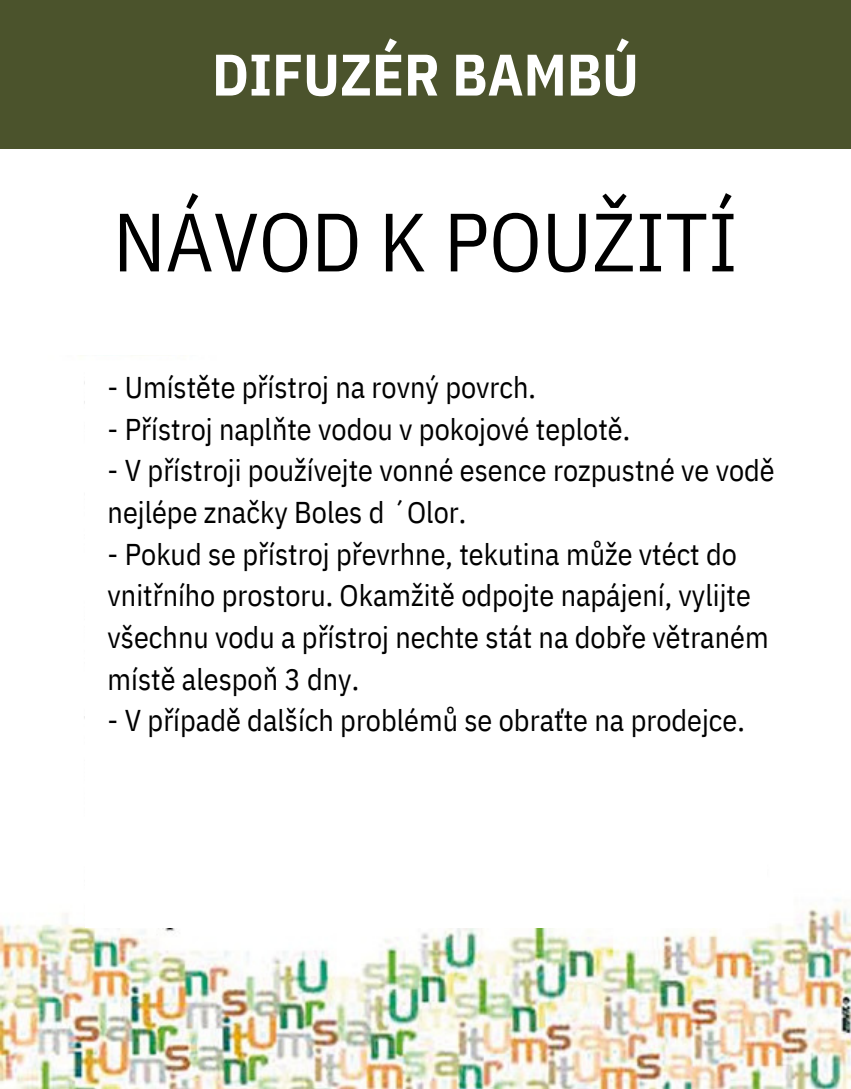
<style>
.page{position:relative;width:851px;height:1089px;background:#fff}
.page>*{position:absolute;margin:0;border:0;box-sizing:border-box;transform-origin:0 0}
.t1{font:82.5px "IBM Plex Sans Cond";color:#000}
.t2{font:700 58.5px "IBM Plex Sans Cond";color:#fff}
.t3{font:30px/41.7px "IBM Plex Sans Cond";color:#000}
</style>
<div class="page">
<img style="left:0;top:381px;width:850px;height:708px">
<div style="left:85px;top:370px;width:681px;height:558px;background:#fff"></div>
<div style="left:0;top:0;width:850px;height:148px;background:#4b532c"></div>
<p class="t2" style="left:212px;top:36px;width:428px">DIFUZÉR BAMBÚ</p>
<p class="t1" style="left:113px;top:187px;width:626px">NÁVOD K POUŽITÍ</p>
<p class="t3" style="left:108px;top:366px;width:430px">- Umístěte přístroj na rovný povrch.</p>
<p class="t3" style="left:108px;top:408px;width:524px">- Přístroj naplňte vodou v pokojové teplotě.</p>
<p class="t3" style="left:108px;top:449px;width:668px">- V přístroji používejte vonné esence rozpustné ve vodě nejlépe značky Boles d ´Olor.</p>
<p class="t3" style="left:108px;top:533px;width:662px">- Pokud se přístroj převrhne, tekutina může vtéct do vnitřního prostoru. Okamžitě odpojte napájení, vylijte všechnu vodu a přístroj nechte stát na dobře větraném místě alespoň 3 dny.</p>
<p class="t3" style="left:108px;top:699px;width:638px">- V případě dalších problémů se obraťte na prodejce.</p>
</div>
